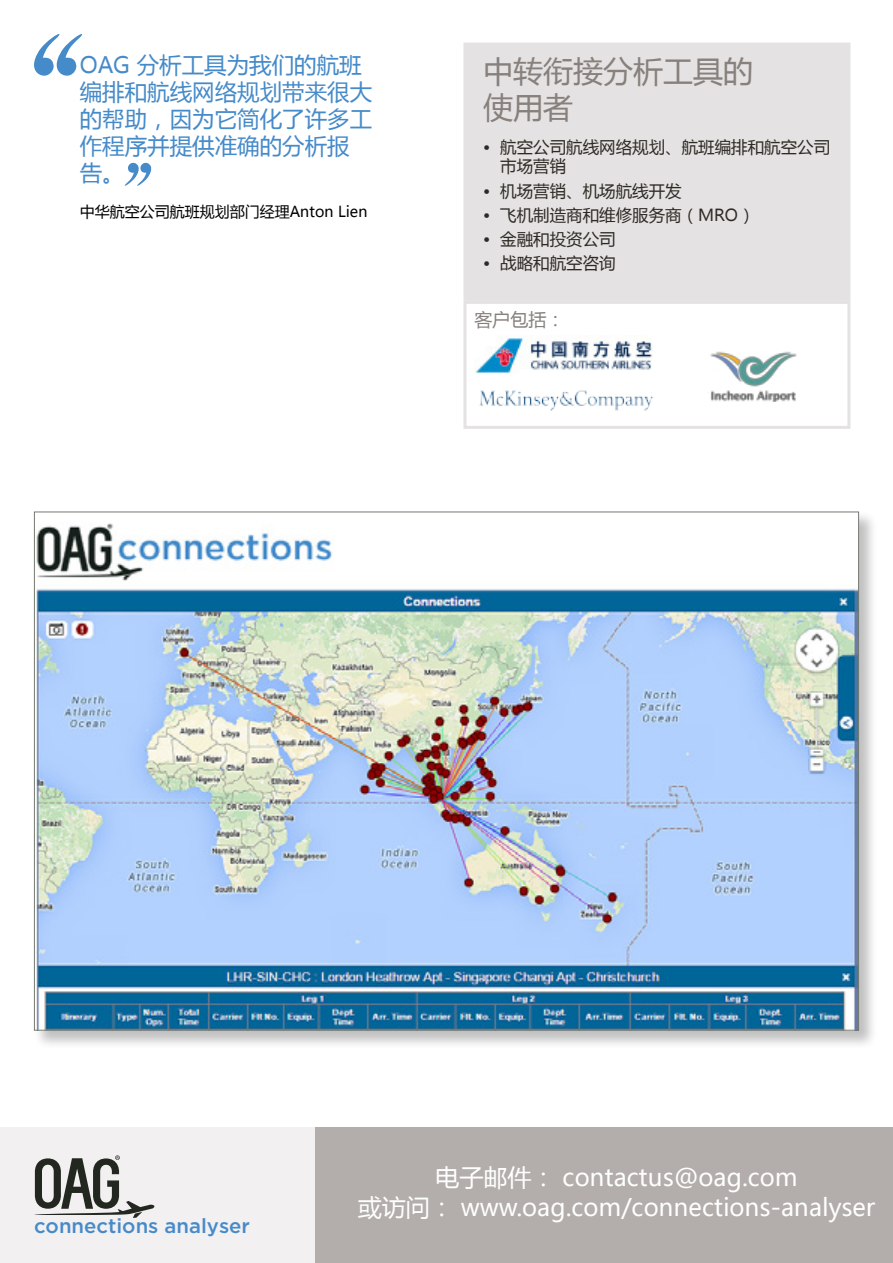
<style>
.page{position:relative;width:893px;height:1263px;background:#fff}
.page>*{position:absolute;margin:0;border:0;box-sizing:border-box;transform-origin:0 0}
.t1{font:30px/36px "Microsoft Ya Hei";color:#87807c}
.t2{font:24px/30px "Microsoft Ya Hei";color:#fff;text-align:center}
.t3{font:22.5px/27px "Microsoft Ya Hei";color:#458ac9}
.t4{font:500 20.4px "Gotham";color:#478ac9}
.t5{font:18px "Microsoft Ya Hei";color:#87807c}
.t6{font:16.5px/19.8px "Microsoft Ya Hei";color:#2e2a25}
.t7{font:15px "Microsoft Ya Hei";color:#000}
</style>
<div class="page">
<div style="left:315px;top:1127px;width:578px;height:136px;background:#b3aeac"></div>
<div style="left:0;top:1127px;width:315px;height:136px;background:#f2f0f0"></div>
<img style="left:710px;top:351px;width:87px;height:51px">
<img style="left:479px;top:390px;width:174px;height:21px">
<div style="left:33px;top:511px;width:845px;height:538px;background:#000;opacity:.25"></div>
<img style="left:36px;top:514px;width:821px;height:514px">
<img style="left:475px;top:337px;width:178px;height:37px">
<svg style="left:124px;top:163px;width:27px;height:23px"></svg>
<div style="left:463px;top:43px;width:387px;height:258px;background:#e4e2e2"></div>
<div style="left:463px;top:301px;width:387px;height:128px;border:3px solid #e4e2e2"></div>
<svg style="left:35px;top:1155px;width:120px;height:63px"></svg>
<svg style="left:34px;top:34px;width:48px;height:42px"></svg>
<h3 class="t3" style="left:80px;top:51px;width:294px">OAG 分析工具为我们的航班编排和航线网络规划带来很大的帮助，因为它简化了许多工作程序并提供准确的分析报告。</h3>
<p class="t7" style="left:80px;top:201px;width:289px">中华航空公司航班规划部门经理Anton Lien</p>
<h1 class="t1" style="left:483px;top:53px;width:271px">中转衔接分析工具的使用者</h1>
<p class="t6" style="left:500px;top:136px;width:331px;text-indent:-17px">• 航空公司航线网络规划、航班编排和航空公司市场营销</p>
<p class="t6" style="left:483px;top:180px;width:200px">• 机场营销、机场航线开发</p>
<p class="t6" style="left:483px;top:204px;width:273px">• 飞机制造商和维修服务商（MRO）</p>
<p class="t6" style="left:483px;top:228px;width:134px">• 金融和投资公司</p>
<p class="t6" style="left:483px;top:252px;width:134px">• 战略和航空咨询</p>
<p class="t5" style="left:475px;top:307px;width:91px">客户包括：</p>
<p class="t4" style="left:34px;top:1214px;width:217px">connections analyser</p>
<h2 class="t2" style="left:358px;top:1161px;width:519px">电子邮件： contactus@oag.com<br>或访问： www.oag.com/connections-analyser</h2>
</div>
